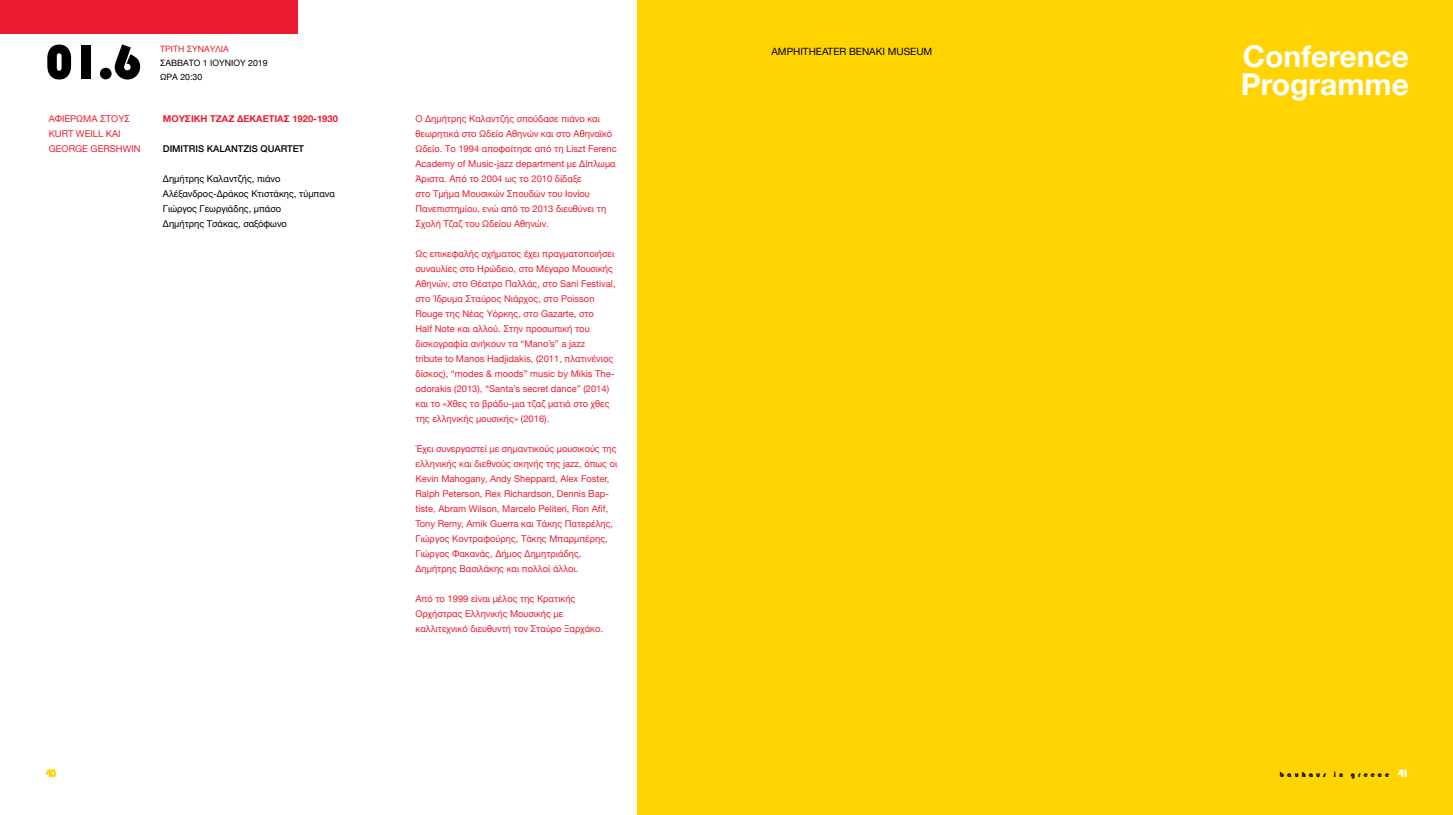
<style>
.page{position:relative;width:1453px;height:815px;background:#fff}
.page>*{position:absolute;margin:0;border:0;box-sizing:border-box;transform-origin:0 0}
.t1{font:50px "Bauhaus 93";color:#000}
.t2{font:700 30px/28.8px "Helvetica Neue";color:#fff}
.t3{font:11.25px "Bauhaus 93";color:#ffd400}
.t4{font:10px "Helvetica Neue";color:#000}
.t5{font:9.38px/15px "Helvetica Neue";color:#ed1b2f}
.t6{font:9.38px/15px "Helvetica Neue";color:#000}
.t7{font:700 9.38px "Helvetica Neue";color:#ed1b2f}
.t8{font:500 9.38px "Helvetica Neue";color:#000}
.t9{font:8.75px "Helvetica Neue";color:#000}
.t10{font:8.75px "Helvetica Neue";color:#ed1b2f}
.t11{font:7.5px "Bauhaus 93";letter-spacing:.4em;color:#000}
.s1{font-size:11.25px;color:#fff}
</style>
<div class="page">
<div style="left:638px;top:0;width:815px;height:815px;background:#ffd400"></div>
<div style="left:0;top:0;width:298px;height:34px;background:#ed1b2f"></div>
<h1 class="t1" style="left:45px;top:34px;width:98px">01.6</h1>
<p class="t10" style="left:160px;top:43px;width:6px">τριτη</p>
<p class="t10" style="left:187px;top:43px;width:13px">Συναυ</p>
<p class="t10" style="left:216px;top:43px;width:11px">λία</p>
<p class="t9" style="left:160px;top:56px;width:13px">Σάββατο</p>
<p class="t9" style="left:203px;top:56px;width:66px">1 ΙΟΥΝΙΟΥ 2019</p>
<p class="t9" style="left:160px;top:70px;width:7px">ώρα</p>
<p class="t9" style="left:180px;top:70px;width:23px">20:30</p>
<p class="t4" style="left:771px;top:44px;width:162px">AMPHITHEATER BENAKI MUSEUM</p>
<p class="t5" style="left:49px;top:112px;width:14px">Αφιέρωμα</p>
<p class="t5" style="left:100px;top:112px;width:7px">στους</p>
<p class="t5" style="left:49px;top:127px;width:14px">Kurt</p>
<p class="t5" style="left:76px;top:127px;width:15px">Weill</p>
<p class="t5" style="left:106px;top:127px;width:6px">και</p>
<p class="t5" style="left:49px;top:142px;width:15px">George</p>
<p class="t5" style="left:91px;top:142px;width:15px">Gershwin</p>
<p class="t7" style="left:163px;top:112px;width:16px">Μουσική</p>
<p class="t7" style="left:210px;top:112px;width:7px">τζαζ</p>
<p class="t7" style="left:237px;top:112px;width:7px">δεκαετίας</p>
<p class="t7" style="left:292px;top:112px;width:47px">1920-1930</p>
<p class="t8" style="left:163px;top:141px;width:13px">DIMITRIS</p>
<p class="t8" style="left:207px;top:141px;width:14px">KALANT</p>
<p class="t8" style="left:243px;top:141px;width:39px">ZIS QUARTET</p>
<p class="t6" style="left:163px;top:172px;width:173px">Δημήτρης Καλαντζής, πιάνο<br>Αλέξανδρος-Δράκος Κτιστάκης, τύμπανα<br>Γιώργος Γεωργιάδης, μπάσο<br>Δημήτρης Τσάκας, σαξόφωνο</p>
<p class="t5" style="left:415px;top:112px;width:203px">Ο Δημήτρης Καλαντζής σπούδασε πιάνο και θεωρητικά στο Ωδείο Αθηνών και στο Αθηναϊκό Ωδείο. Το 1994 αποφοίτησε από τη Liszt Ferenc Academy of Music-jazz department με Δίπλωμα Άριστα. Από το 2004 ως το 2010 δίδαξε<br>στο Τμήμα Μουσικών Σπουδών του Ιονίου Πανεπιστημίου, ενώ από το 2013 διευθύνει τη Σχολή Τζαζ του Ωδείου Αθηνών.</p>
<p class="t5" style="left:415px;top:247px;width:202px">Ως επικεφαλής σχήματος έχει πραγματοποιήσει συναυλίες στο Ηρώδειο, στο Μέγαρο Μουσικής Αθηνών, στο Θέατρο Παλλάς, στο Sani Festival, στο Ίδρυμα Σταύρος Νιάρχος, στο Poisson Rouge της Νέας Υόρκης, στο Gazarte, στο<br>Half Note και αλλού. Στην προσωπική του δισκογραφία ανήκουν τα “Mano’s” a jazz<br>tribute to Manos Hadjidakis, (2011, πλατινένιος δίσκος), “modes &amp; moods” music by Mikis The&shy;odorakis (2013), “Santa’s secret dance” (2014) και το «Χθες το βράδυ-μια τζαζ ματιά στο χθες της ελληνικής μουσικής» (2016).</p>
<p class="t5" style="left:415px;top:442px;width:203px">Έχει συνεργαστεί με σημαντικούς μουσικούς της ελληνικής και διεθνούς σκηνής της jazz, όπως οι Kevin Mahogany, Andy Sheppard, Alex Foster, Ralph Peterson, Rex Richardson, Dennis Bap&shy;tiste, Abram Wilson, Marcelo Peliteri, Ron Afif, Tony Remy, Amik Guerra και Τάκης Πατερέλης, Γιώργος Κοντραφούρης, Τάκης Μπαρμπέρης, Γιώργος Φακανάς, Δήμος Δημητριάδης, Δημήτρης Βασιλάκης και πολλοί άλλοι.</p>
<p class="t5" style="left:415px;top:592px;width:189px">Από το 1999 είναι μέλος της Κρατικής<br>Ορχήστρας Ελληνικής Μουσικής με καλλιτεχνικό διευθυντή τον Σταύρο Ξαρχάκο.</p>
<h2 class="t2" style="left:1241px;top:42px;width:170px">Conference<br>Programme</h2>
<p class="t3" style="left:45px;top:767px;width:13px">40</p>
<p class="t11" style="left:1280px;top:770px;width:131px">bauhaus in greece <span class="s1">41</span></p>
</div>
